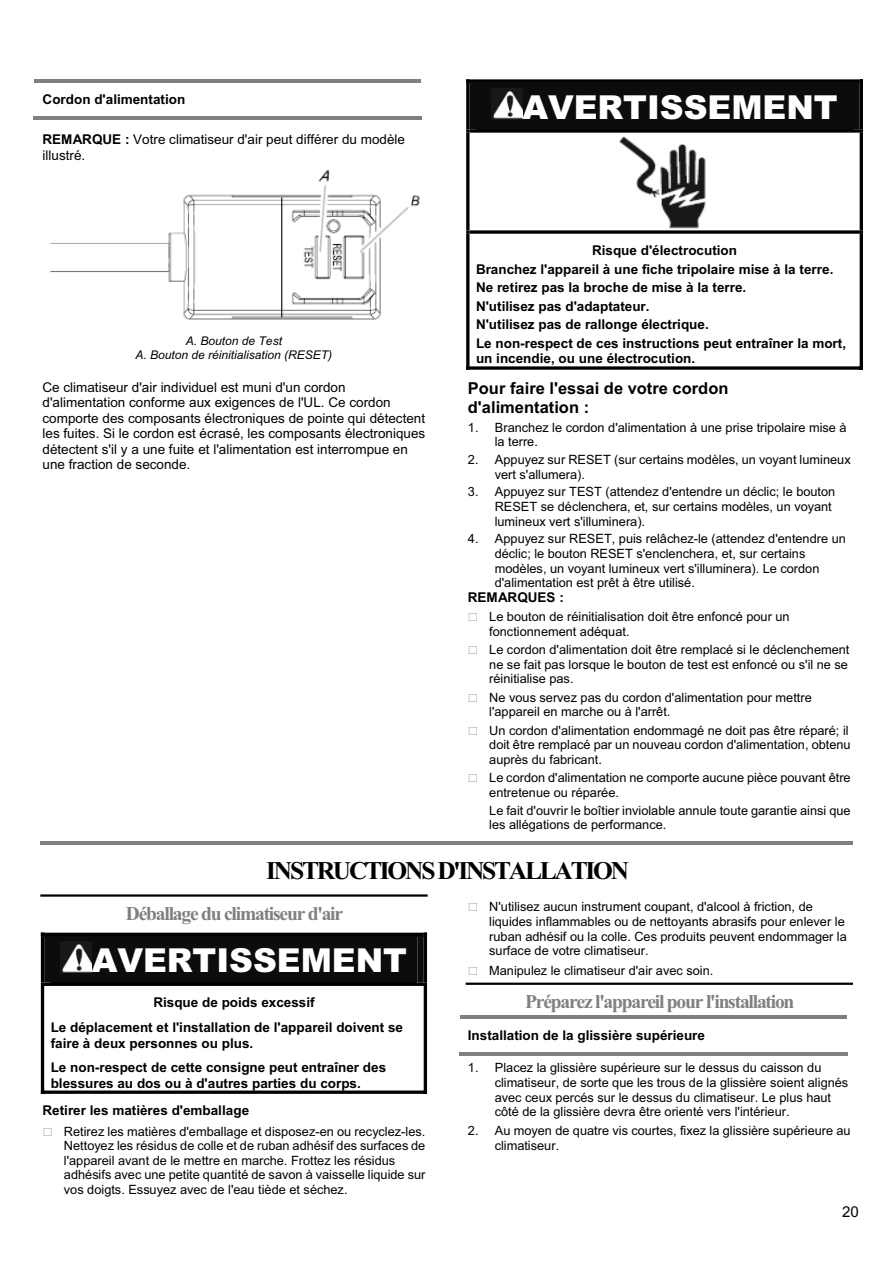
<style>
.page{position:relative;width:893px;height:1263px;background:#fff}
.page>*{position:absolute;margin:0;border:0;box-sizing:border-box;transform-origin:0 0}
.t1{font:900 33px "Arial";color:#fff}
.t2{font:700 25.5px "Times New Roman";letter-spacing:-.09em;color:#000}
.t3{font:700 19.5px "Times New Roman";letter-spacing:-.06em;color:#808080}
.t4{font:700 16.5px/19px "Arial";color:#000}
.t5{font:15px "Arial";color:#000}
.t6{font:700 13.5px/18.5px "Arial";color:#000}
.t7{font:13.5px/15.6px "Arial";color:#000}
.t8{font:12.75px/14.7px "Arial";color:#000}
.t9{font:italic 12px/13.8px "Arial";color:#000;text-align:center}
.s1{font-weight:700}
</style>
<div class="page">
<hr style="left:34px;top:79px;width:387px;height:4px;background:#808080">
<hr style="left:33px;top:116px;width:389px;height:4px;background:#808080">
<img style="left:50px;top:169px;width:370px;height:151px">
<img style="left:619px;top:136px;width:87px;height:93px">
<svg style="left:466px;top:79px;width:397px;height:54px;background:#131313"></svg>
<hr style="left:466px;top:133px;width:3px;height:97px;background:#000">
<svg style="left:859px;top:133px;width:4px;height:97px"></svg>
<svg style="left:466px;top:230px;width:3px;height:4px"></svg>
<svg style="left:469px;top:230px;width:390px;height:4px;background:#2a2a2a"></svg>
<svg style="left:859px;top:230px;width:4px;height:4px"></svg>
<hr style="left:466px;top:234px;width:3px;height:136px;background:#000">
<svg style="left:466px;top:366px;width:393px;height:4px;background:#292929"></svg>
<svg style="left:859px;top:234px;width:4px;height:132px"></svg>
<svg style="left:859px;top:366px;width:4px;height:4px"></svg>
<hr style="left:40px;top:841px;width:813px;height:4px;background:#808080">
<hr style="left:40px;top:894px;width:388px;height:3px;background:#000">
<svg style="left:41px;top:933px;width:386px;height:53px;background:#101010"></svg>
<hr style="left:41px;top:986px;width:3px;height:108px;background:#000">
<hr style="left:41px;top:1091px;width:383px;height:3px;background:#000">
<hr style="left:424px;top:986px;width:3px;height:108px;background:#000">
<hr style="left:466px;top:983px;width:387px;height:2px;background:#000">
<hr style="left:460px;top:1016px;width:387px;height:3px;background:#808080">
<hr style="left:459px;top:1053px;width:388px;height:3px;background:#808080">
<p class="t6" style="left:43px;top:92px;width:144px">Cordon d'alimentation</p>
<p class="t7" style="left:43px;top:133px;width:364px"><span class="s1">REMARQUE :</span> Votre climatiseur d'air peut différer du modèle illustré.</p>
<h1 class="t1" style="left:522px;top:95px;width:317px">AVERTISSEMENT</h1>
<p class="t6" style="left:476px;top:243px;width:372px;text-indent:116px">Risque d'électrocution<br>Branchez l'appareil à une fiche tripolaire mise à la terre.<br>Ne retirez pas la broche de mise à la terre.<br>N'utilisez pas d'adaptateur.<br>N'utilisez pas de rallonge électrique.<br>Le non-respect de ces instructions peut entraîner la mort,</p>
<p class="t6" style="left:476px;top:351px;width:221px">un incendie, ou une électrocution.</p>
<p class="t4" style="left:468px;top:381px;width:262px">Pour faire l'essai de votre cordon d'alimentation :</p>
<p class="t8" style="left:495px;top:421px;width:353px;text-indent:-27px">1. Branchez le cordon d'alimentation à une prise tripolaire mise à la terre.</p>
<p class="t8" style="left:495px;top:453px;width:357px;text-indent:-27px">2. Appuyez sur RESET (sur certains modèles, un voyant lumineux vert s'allumera).</p>
<p class="t8" style="left:495px;top:486px;width:342px;text-indent:-27px">3. Appuyez sur TEST (attendez d'entendre un déclic; le bouton<br>RESET se déclenchera, et, sur certains modèles, un voyant lumineux vert s'illuminera).</p>
<p class="t8" style="left:495px;top:533px;width:353px;text-indent:-27px">4. Appuyez sur RESET, puis relâchez-le (attendez d'entendre un déclic; le bouton RESET s'enclenchera, et, sur certains modèles, un voyant lumineux vert s'illuminera). Le cordon d'alimentation est prêt à être utilisé.</p>
<p class="t6" style="left:468px;top:590px;width:98px">REMARQUES :</p>
<p class="t8" style="left:489px;top:611px;width:302px">Le bouton de réinitialisation doit être enfoncé pour un fonctionnement adéquat.</p>
<p class="t8" style="left:489px;top:644px;width:362px;text-align:justify">Le cordon d'alimentation doit être remplacé si le déclenchement ne se fait pas lorsque le bouton de test est enfoncé ou s'il ne se réinitialise pas.</p>
<p class="t8" style="left:489px;top:691px;width:324px">Ne vous servez pas du cordon d'alimentation pour mettre l'appareil en marche ou à l'arrêt.</p>
<p class="t8" style="left:489px;top:724px;width:363px">Un cordon d'alimentation endommagé ne doit pas être réparé; il doit être remplacé par un nouveau cordon d'alimentation, obtenu auprès du fabricant.</p>
<p class="t8" style="left:489px;top:772px;width:363px">Le cordon d'alimentation ne comporte aucune pièce pouvant être entretenue ou réparée.</p>
<p class="t8" style="left:489px;top:804px;width:363px">Le fait d'ouvrir le boîtier inviolable annule toute garantie ainsi que les allégations de performance.</p>
<h2 class="t2" style="left:266px;top:862px;width:364px">INSTRUCTIONS D'INSTALLATION</h2>
<h3 class="t3" style="left:126px;top:907px;width:219px">Déballage du climatiseur d'air</h3>
<h1 class="t1" style="left:92px;top:949px;width:317px">AVERTISSEMENT</h1>
<p class="t6" style="left:51px;top:992px;width:354px;line-height:24.5px;text-indent:103px">Risque de poids excessif<br>Le déplacement et l'installation de l'appareil doivent se</p>
<p class="t6" style="left:51px;top:1032px;width:337px;line-height:24.5px">faire à deux personnes ou plus.<br>Le non-respect de cette consigne peut entraîner des</p>
<p class="t6" style="left:43px;top:1070px;width:320px;line-height:27.8px;text-indent:8px">blessures au dos ou à d'autres parties du corps.<br>Retirer les matières d'emballage</p>
<p class="t8" style="left:64px;top:1125px;width:363px">Retirez les matières d'emballage et disposez-en ou recyclez-les.<br>Nettoyez les résidus de colle et de ruban adhésif des surfaces de l'appareil avant de le mettre en marche. Frottez les résidus adhésifs avec une petite quantité de savon à vaisselle liquide sur vos doigts. Essuyez avec de l'eau tiède et séchez.</p>
<p class="t9" style="left:136px;top:335px;width:198px">A. Bouton de Test<br>A. Bouton de réinitialisation (RESET)</p>
<p class="t7" style="left:43px;top:381px;width:384px">Ce climatiseur d'air individuel est muni d'un cordon d'alimentation conforme aux exigences de l'UL. Ce cordon comporte des composants électroniques de pointe qui détectent les fuites. Si le cordon est écrasé, les composants électroniques détectent s'il y a une fuite et l'alimentation est interrompue en une fraction de seconde.</p>
<p class="t8" style="left:489px;top:901px;width:359px">N'utilisez aucun instrument coupant, d'alcool à friction, de liquides inflammables ou de nettoyants abrasifs pour enlever le ruban adhésif ou la colle. Ces produits peuvent endommager la surface de votre climatiseur.</p>
<p class="t8" style="left:489px;top:965px;width:226px">Manipulez le climatiseur d'air avec soin.</p>
<h3 class="t3" style="left:525px;top:995px;width:271px">Préparez l'appareil pour l'installation</h3>
<p class="t6" style="left:468px;top:1028px;width:239px">Installation de la glissière supérieure</p>
<p class="t8" style="left:495px;top:1062px;width:355px;text-indent:-27px">1. Placez la glissière supérieure sur le dessus du caisson du climatiseur, de sorte que les trous de la glissière soient alignés avec ceux percés sur le dessus du climatiseur. Le plus haut côté de la glissière devra être orienté vers l'intérieur.</p>
<p class="t8" style="left:495px;top:1125px;width:357px;text-indent:-27px">2. Au moyen de quatre vis courtes, fixez la glissière supérieure au climatiseur.</p>
<p class="t5" style="left:842px;top:1203px;width:18px">20</p>
</div>
